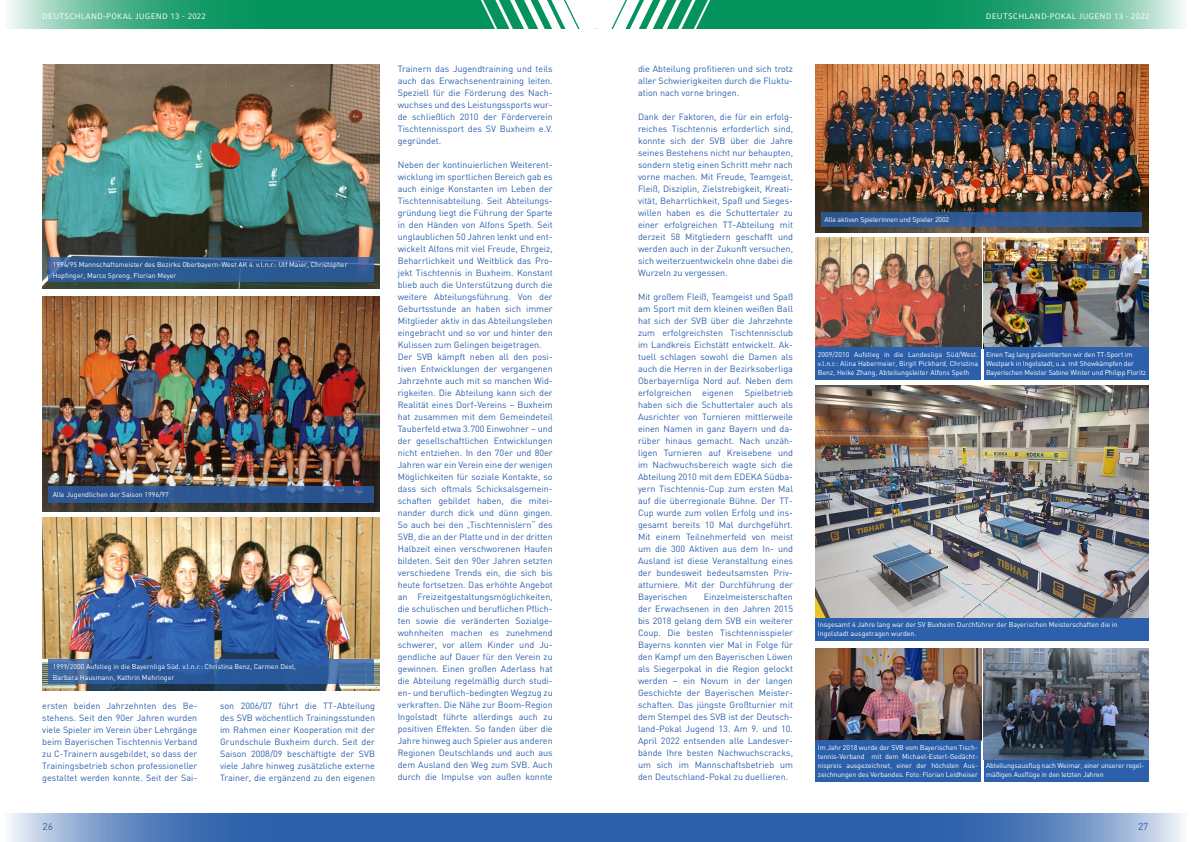
<style>
.page{position:relative;width:1191px;height:842px;background:#fff}
.page>*{position:absolute;margin:0;border:0;box-sizing:border-box;transform-origin:0 0}
.t1{font:10px "DIN";color:#2c60ab}
.t2{font:9px/12px "DIN";color:#2c60ab;text-align:justify}
.t3{font:8px "Compatil Fact LT Pro";letter-spacing:.025em;color:#fff}
.t4{font:7px/9px "DIN";color:#fff}
.t5{font:7px/9px "DIN";letter-spacing:-.02em;color:#fff}
</style>
<div class="page">
<svg style="left:595px;top:813px;width:587px;height:29px;fill:#2c60ab"></svg>
<svg style="left:10px;top:813px;width:585px;height:29px;fill:#2c60ab"></svg>
<svg style="left:718px;top:0;width:464px;height:29px;fill:#08955f"></svg>
<svg style="left:10px;top:0;width:463px;height:29px;fill:#09955f"></svg>
<svg style="left:473px;top:0;width:245px;height:29px"></svg>
<img style="left:815px;top:238px;width:166px;height:109px">
<img style="left:815px;top:648px;width:166px;height:92px">
<img style="left:984px;top:238px;width:164px;height:109px">
<img style="left:984px;top:648px;width:164px;height:112px">
<img style="left:43px;top:65px;width:337px;height:223px">
<img style="left:43px;top:296px;width:337px;height:215px">
<img style="left:43px;top:517px;width:337px;height:173px">
<svg style="left:48px;top:257px;width:325px;height:25px;fill:#2c5a92"></svg>
<div style="left:48px;top:486px;width:325px;height:16px;background:#2c5690"></div>
<svg style="left:48px;top:659px;width:325px;height:24px;fill:#2a5a9c"></svg>
<img style="left:815px;top:65px;width:333px;height:167px">
<div style="left:815px;top:347px;width:166px;height:32px;background:#2c60ab"></div>
<div style="left:815px;top:740px;width:166px;height:42px;background:#2c60ab"></div>
<div style="left:815px;top:617px;width:333px;height:24px;background:#2c60ab"></div>
<div style="left:984px;top:347px;width:164px;height:32px;background:#2c60ab"></div>
<div style="left:984px;top:760px;width:164px;height:22px;background:#2c60ab"></div>
<div style="left:821px;top:212px;width:321px;height:15px;background:#315992"></div>
<img style="left:815px;top:385px;width:333px;height:232px">
<p class="t3" style="left:42px;top:11px;width:165px">DEUTSCHLAND-POKAL JUGEND 13 - 2022</p>
<p class="t3" style="left:986px;top:11px;width:165px">DEUTSCHLAND-POKAL JUGEND 13 - 2022</p>
<p class="t4" style="left:53px;top:259px;width:296px;line-height:11px">1994/95 Mannschaftsmeister des Bezirks Oberbayern-West AK 4. v.l.n.r.: Ulf Maier, Christopher<br>Hopfinger, Marco Spreng, Florian Meyer</p>
<p class="t4" style="left:53px;top:490px;width:118px">Alle Jugendlichen der Saison 1996/97</p>
<p class="t4" style="left:53px;top:660px;width:245px;line-height:11px">1999/2000 Aufstieg in die Bayernliga Süd. v.l.n.r.: Christina Benz, Carmen Dexl,<br>Barbara Hausmann, Kathrin Mehringer</p>
<p class="t2" style="left:42px;top:700px;width:156px">ersten beiden Jahrzehnten des Be&shy;stehens. Seit den 90er Jahren wurden viele Spieler im Verein über Lehrgänge beim Bayerischen Tischtennis Verband zu C-Trainern ausgebildet, so dass der Trainingsbetrieb schon professioneller gestaltet werden konnte. Seit der Sai-</p>
<p class="t2" style="left:220px;top:699px;width:156px">son 2006/07 führt die TT-Abteilung des SVB wöchentlich Trainingsstunden im Rahmen einer Kooperation mit der Grundschule Buxheim durch. Seit der Saison 2008/09 beschäftigte der SVB viele Jahre hinweg zusätzliche externe Trainer, die ergänzend zu den eigenen</p>
<p class="t2" style="left:398px;top:62px;width:156px">Trainern das Jugendtraining und teils auch das Erwachsenentraining leiten.<br>Speziell für die Förderung des Nach&shy;wuchses und des Leistungssports wur&shy;de schließlich 2010 der Förderverein Tischtennissport des SV Buxheim e.V. gegründet.</p>
<p class="t2" style="left:398px;top:158px;width:156px;text-align:left">Neben der kontinuierlichen Weiterent&shy;wicklung im sportlichen Bereich gab es auch einige Konstanten im Leben der Tischtennisabteilung. Seit Abteilungs&shy;gründung liegt die Führung der Sparte in den Händen von Alfons Speth. Seit unglaublichen 50 Jahren lenkt und ent&shy;wickelt Alfons mit viel Freude, Ehrgeiz, Beharrlichkeit und Weitblick das Pro&shy;jekt Tischtennis in Buxheim. Konstant blieb auch die Unterstützung durch die weitere Abteilungsführung. Von der Geburtsstunde an haben sich immer Mitglieder aktiv in das Abteilungsleben eingebracht und so vor und hinter den Kulissen zum Gelingen beigetragen.<br>Der SVB kämpft neben all den posi&shy;tiven Entwicklungen der vergangenen Jahrzehnte auch mit so manchen Wid&shy;rigkeiten. Die Abteilung kann sich der Realität eines Dorf-Vereins – Buxheim hat zusammen mit dem Gemeindeteil Tauberfeld etwa 3.700 Einwohner – und der gesellschaftlichen Entwicklungen nicht entziehen. In den 70er und 80er Jahren war ein Verein eine der wenigen Möglichkeiten für soziale Kontakte, so dass sich oftmals Schicksalsgemein&shy;schaften gebildet haben, die mitei&shy;nander durch dick und dünn gingen.<br>So auch bei den „Tischtennislern“ des SVB, die an der Platte und in der dritten Halbzeit einen verschworenen Haufen bildeten. Seit den 90er Jahren setzten verschiedene Trends ein, die sich bis heute fortsetzen. Das erhöhte Angebot an Freizeitgestaltungsmöglichkeiten, die schulischen und beruflichen Pflich&shy;ten sowie die veränderten Sozialge&shy;wohnheiten machen es zunehmend schwerer, vor allem Kinder und Ju&shy;gendliche auf Dauer für den Verein zu gewinnen. Einen großen Aderlass hat die Abteilung regelmäßig durch studi&shy;en- und beruflich-bedingten Wegzug zu verkraften. Die Nähe zur Boom-Region Ingolstadt führte allerdings auch zu positiven Effekten. So fanden über die Jahre hinweg auch Spieler aus anderen Regionen Deutschlands und auch aus dem Ausland den Weg zum SVB. Auch durch die Impulse von außen konnte</p>
<p class="t2" style="left:638px;top:63px;width:156px">die Abteilung profitieren und sich trotz aller Schwierigkeiten durch die Fluktu&shy;ation nach vorne bringen.</p>
<p class="t2" style="left:638px;top:111px;width:156px">Dank der Faktoren, die für ein erfolg&shy;reiches Tischtennis erforderlich sind, konnte sich der SVB über die Jahre seines Bestehens nicht nur behaupten, sondern stetig einen Schritt mehr nach vorne machen. Mit Freude, Teamgeist, Fleiß, Disziplin, Zielstrebigkeit, Kreati&shy;vität, Beharrlichkeit, Spaß und Sieges&shy;willen haben es die Schuttertaler zu einer erfolgreichen TT-Abteilung mit derzeit 58 Mitgliedern geschafft und werden auch in der Zukunft versuchen, sich weiterzuentwickeln ohne dabei die Wurzeln zu vergessen.</p>
<p class="t2" style="left:638px;top:290px;width:156px">Mit großem Fleiß, Teamgeist und Spaß am Sport mit dem kleinen weißen Ball hat sich der SVB über die Jahrzehnte zum erfolgreichsten Tischtennisclub im Landkreis Eichstätt entwickelt. Ak&shy;tuell schlagen sowohl die Damen als auch die Herren in der Bezirksoberliga Oberbayernliga Nord auf. Neben dem erfolgreichen eigenen Spielbetrieb haben sich die Schuttertaler auch als Ausrichter von Turnieren mittlerweile einen Namen in ganz Bayern und da&shy;rüber hinaus gemacht. Nach unzäh&shy;ligen Turnieren auf Kreisebene und im Nachwuchsbereich wagte sich die Abteilung 2010 mit dem EDEKA Südba&shy;yern Tischtennis-Cup zum ersten Mal auf die überregionale Bühne. Der TT-Cup wurde zum vollen Erfolg und ins&shy;gesamt bereits 10 Mal durchgeführt.<br>Mit einem Teilnehmerfeld von meist um die 300 Aktiven aus dem In- und Ausland ist diese Veranstaltung eines der bundesweit bedeutsamsten Priv&shy;atturniere. Mit der Durchführung der Bayerischen</p>
<p class="t2" style="left:638px;top:590px;width:156px;text-indent:66px">Einzelmeisterschaften der Erwachsenen in den Jahren 2015 bis 2018 gelang dem SVB ein weiterer Coup. Die besten Tischtennisspieler Bayerns konnten vier Mal in Folge für den Kampf um den Bayerischen Löwen als Siegerpokal in die Region gelockt werden – ein Novum in der langen Geschichte der Bayerischen Meister&shy;schaften. Das jüngste Großturnier mit dem Stempel des SVB ist der Deutsch&shy;land-Pokal Jugend 13. Am 9. und 10.<br>April 2022 entsenden alle Landesver&shy;bände Ihre besten Nachwuchscracks, um sich im Mannschaftsbetrieb um den Deutschland-Pokal zu duellieren.</p>
<p class="t5" style="left:824px;top:214px;width:126px">Alle aktiven Spielerinnen und Spieler 2002</p>
<p class="t4" style="left:818px;top:350px;width:162px;text-align:justify">2009/2010 Aufstieg in die Landesliga Süd/West. v.l.n.r.: Alina Habermeier, Birgit Pickhard, Christina Benz, Heike Zhang, Abteilungsleiter Alfons Speth</p>
<p class="t5" style="left:986px;top:350px;width:161px">Einen Tag lang präsentierten wir den TT-Sport im<br>Westpark in Ingolstadt, u.a. mit Showkämpfen der<br>Bayerischen Meister Sabine Winter und Philipp Floritz</p>
<p class="t4" style="left:818px;top:620px;width:301px">Insgesamt 4 Jahre lang war der SV Buxheim Durchführer der Bayerischen Meisterschaften die in<br>Ingolstadt ausgetragen wurden.</p>
<p class="t4" style="left:818px;top:743px;width:162px;text-align:justify">Im Jahr 2018 wurde der SVB vom Bayerischen Tisch&shy;tennis-Verband mit dem Michael-Esterl-Gedächt&shy;nispreis ausgezeichnet, einer der höchsten Aus&shy;zeichnungen des Verbandes. Foto: Florian Leidheiser</p>
<p class="t5" style="left:986px;top:761px;width:160px">Abteilungsausflug nach Weimar, einer unserer regel&shy;mäßigen Ausflüge in den letzten Jahren</p>
<p class="t1" style="left:43px;top:820px;width:12px">26</p>
<p class="t1" style="left:1138px;top:820px;width:12px">27</p>
</div>
